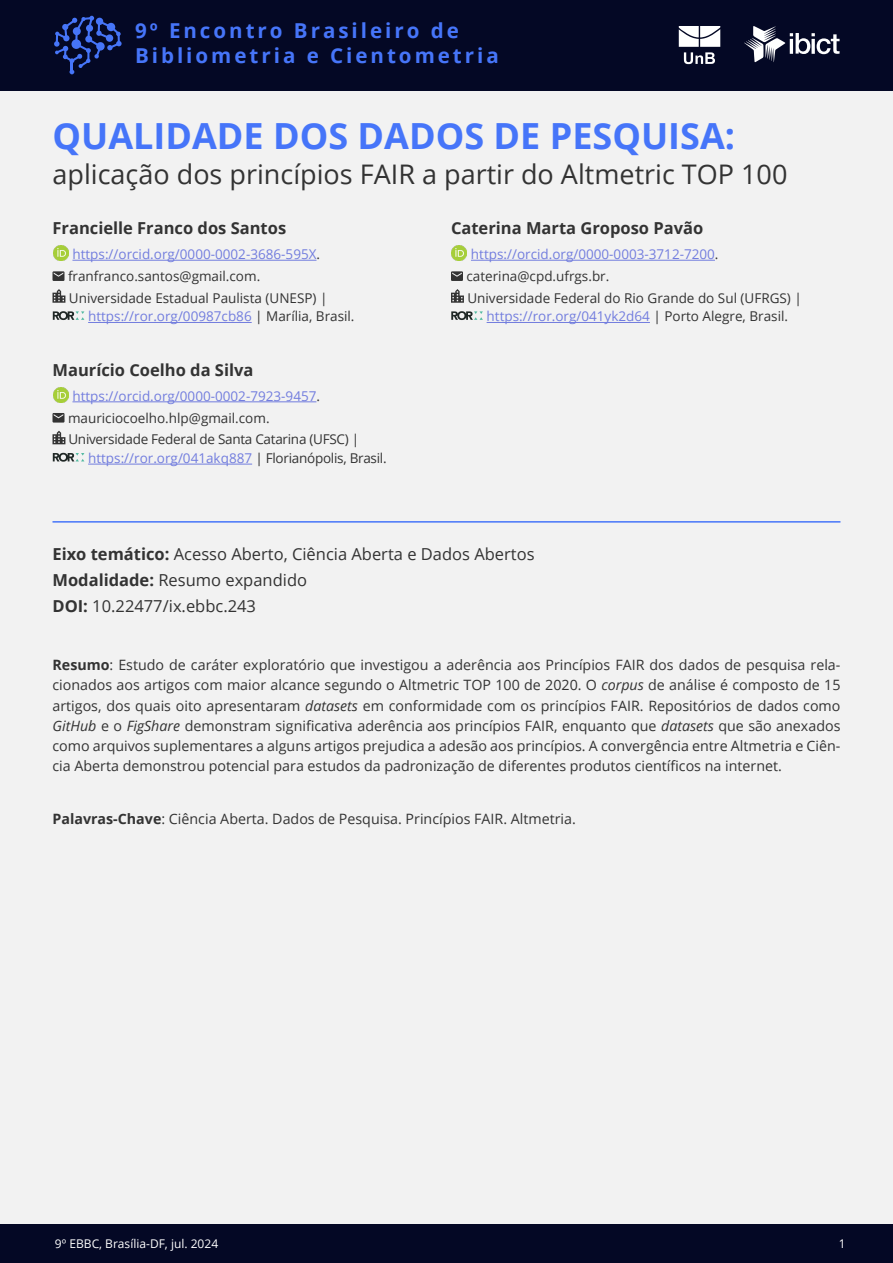
<style>
.page{position:relative;width:893px;height:1263px;background:#f2f2f2}
.page>*{position:absolute;margin:0;border:0;box-sizing:border-box;transform-origin:0 0}
.Título_1{font:700 36px "Open Sans";color:#4675f9}
.Subtítulo_2{font:27px "Open Sans";color:#333}
.t1{font:700 20.55px/24.6px "Open Sans";letter-spacing:.145em;color:#4675f9}
.Parágrafo{font:16.5px "Open Sans";color:#333}
.Parágrafo-2{font:700 16.5px "Open Sans";color:#333}
.Resumo{font:14.25px/20.2px "Open Sans";color:#333;text-align:justify}
.Parágrafo-3{font:13.5px/18.8px "Open Sans";color:#333}
.Parágrafo-4{font:13.5px "Open Sans";color:#727dde}
.Parágrafo-5{font:13.5px/18.8px "Open Sans";letter-spacing:-.02em;color:#333}
.t2{font:12px "Open Sans";color:#fff}
.s1{color:#333}
.s2{color:#727dde}
.s3{font-weight:700}
.s4{font-style:italic}
</style>
<div class="page">
<div style="left:0;top:0;width:893px;height:90px;background:#040825"></div>
<svg style="left:54px;top:16px;width:68px;height:58px"></svg>
<svg style="left:679px;top:26px;width:41px;height:38px"></svg>
<svg style="left:744px;top:26px;width:95px;height:36px"></svg>
<div style="left:0;top:1224px;width:893px;height:39px;background:#040825"></div>
<hr style="left:72px;top:260px;width:245px;height:1px;background:#727dde">
<hr style="left:88px;top:322px;width:164px;height:1px;background:#727dde">
<hr style="left:72px;top:401px;width:244px;height:1px;background:#727dde">
<hr style="left:88px;top:464px;width:164px;height:1px;background:#727dde">
<img style="left:53px;top:246px;width:15px;height:15px">
<svg style="left:52px;top:271px;width:12px;height:10px"></svg>
<svg style="left:52px;top:289px;width:13px;height:14px"></svg>
<svg style="left:53px;top:311px;width:31px;height:9px"></svg>
<img style="left:53px;top:387px;width:15px;height:15px">
<svg style="left:52px;top:413px;width:12px;height:10px"></svg>
<svg style="left:52px;top:431px;width:13px;height:13px"></svg>
<svg style="left:53px;top:453px;width:31px;height:9px"></svg>
<hr style="left:471px;top:260px;width:244px;height:1px;background:#727dde">
<hr style="left:487px;top:322px;width:163px;height:1px;background:#727dde">
<img style="left:452px;top:246px;width:15px;height:15px">
<svg style="left:451px;top:271px;width:12px;height:10px"></svg>
<svg style="left:451px;top:289px;width:13px;height:14px"></svg>
<svg style="left:451px;top:311px;width:32px;height:9px"></svg>
<hr style="left:52px;top:521px;width:788px;height:2px;background:#4675f9">
<h3 class="t1" style="left:135px;top:18px;width:365px">9º Encontro Brasileiro de<br>Bibliometria e Cientometria</h3>
<p class="Título_1" style="left:52px;top:111px;width:684px">QUALIDADE DOS DADOS DE PESQUISA:</p>
<p class="Subtítulo_2" style="left:52px;top:156px;width:736px">aplicação dos princípios FAIR a partir do Altmetric TOP 100</p>
<p class="Parágrafo-2" style="left:52px;top:217px;width:235px">Francielle Franco dos Santos</p>
<p class="Parágrafo-4" style="left:72px;top:245px;width:249px">https://orcid.org/0000-0002-3686-595X<span class="s1">.</span></p>
<p class="Parágrafo-3" style="left:68px;top:266px;width:194px">franfranco.santos@gmail.com.</p>
<p class="Parágrafo-3" style="left:88px;top:288px;width:268px;text-indent:-19px">Universidade Estadual Paulista (UNESP) | <span class="s2">https://ror.org/00987cb86</span> | Marília, Brasil.</p>
<p class="Parágrafo-2" style="left:52px;top:358px;width:202px">Maurício Coelho da Silva</p>
<p class="Parágrafo-4" style="left:72px;top:387px;width:249px">https://orcid.org/0000-0002-7923-9457<span class="s1">.</span></p>
<p class="Parágrafo-3" style="left:68px;top:408px;width:203px">mauriciocoelho.hlp@gmail.com.</p>
<p class="Parágrafo-5" style="left:88px;top:430px;width:300px;text-indent:-20px">Universidade Federal de Santa Catarina (UFSC) | <span class="s2">https://ror.org/041akq887</span> | Florianópolis, Brasil.</p>
<p class="Parágrafo-2" style="left:451px;top:217px;width:254px">Caterina Marta Groposo Pavão</p>
<p class="Parágrafo-4" style="left:471px;top:245px;width:249px">https://orcid.org/0000-0003-3712-7200<span class="s1">.</span></p>
<p class="Parágrafo-3" style="left:466px;top:266px;width:144px">caterina@cpd.ufrgs.br.</p>
<p class="Parágrafo-3" style="left:467px;top:288px;width:336px;text-align:center">Universidade Federal do Rio Grande do Sul (UFRGS) | <span class="s2">https://ror.org/041yk2d64</span> | Porto Alegre, Brasil.</p>
<p class="Parágrafo" style="left:52px;top:543px;width:484px"><span class="s3">Eixo temático:</span> Acesso Aberto, Ciência Aberta e Dados Abertos</p>
<p class="Parágrafo" style="left:52px;top:569px;width:256px"><span class="s3">Modalidade:</span> Resumo expandido</p>
<p class="Parágrafo" style="left:52px;top:595px;width:205px"><span class="s3">DOI:</span> 10.22477/ix.ebbc.243</p>
<p class="Resumo" style="left:52px;top:654px;width:789px"><span class="s3">Resumo</span>: Estudo de caráter exploratório que investigou a aderência aos Princípios FAIR dos dados de pesquisa rela&shy;cionados aos artigos com maior alcance segundo o Altmetric TOP 100 de 2020. O <span class="s4">corpus</span> de análise é composto de 15 artigos, dos quais oito apresentaram <span class="s4">datasets</span> em conformidade com os princípios FAIR. Repositórios de dados como <span class="s4">GitHub</span> e o <span class="s4">FigShare</span> demonstram significativa aderência aos princípios FAIR, enquanto que <span class="s4">datasets</span> que são anexados como arquivos suplementares a alguns artigos prejudica a adesão aos princípios. A convergência entre Altmetria e Ciên&shy;cia Aberta demonstrou potencial para estudos da padronização de diferentes produtos científicos na internet.</p>
<p class="Resumo" style="left:52px;top:808px;width:525px"><span class="s3">Palavras-Chave</span>: Ciência Aberta. Dados de Pesquisa. Princípios FAIR. Altmetria.</p>
<p class="t2" style="left:55px;top:1235px;width:165px">9º EBBC, Brasília-DF, jul. 2024</p>
<p class="t2" style="left:839px;top:1235px;width:8px">1</p>
</div>
